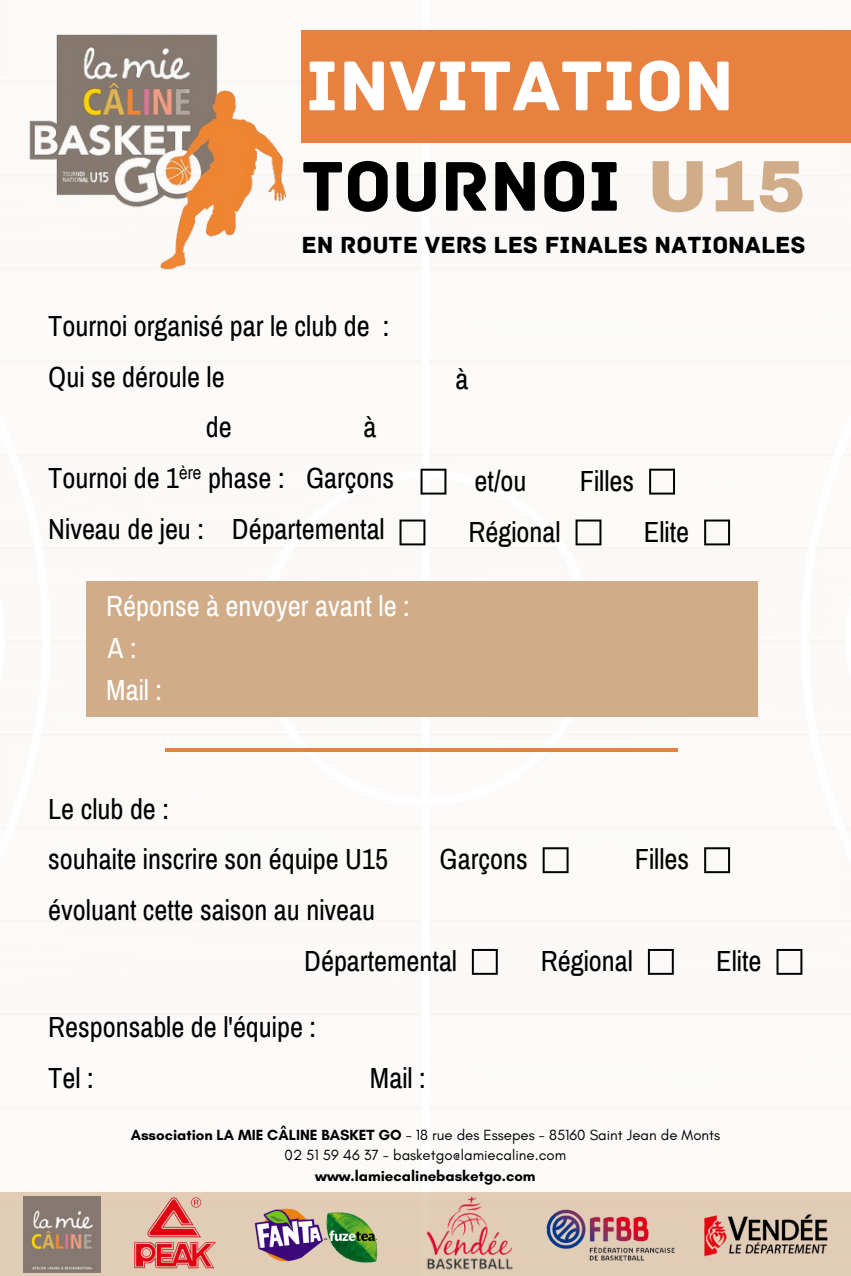
<style>
.page{position:relative;width:851px;height:1276px;background:#fff}
.page>*{position:absolute;margin:0;border:0;box-sizing:border-box;transform-origin:0 0}
.t1{font:74.1px "Archive";color:#fff}
.t2{font:73.95px "Archive";color:#000}
.t3{font:28.5px/50.8px "Archivo Narrow";color:#000}
.t4{font:28.5px "Archivo Narrow";color:#fff}
.t5{font:24.6px "Archive";color:#000}
.t6{font:15px "Glacial Indifference";color:#000}
.t7{font:700 15px "Glacial Indifference";color:#000}
.s1{font-family:"Archivo";font-weight:900;font-size:73.05px;color:#d0ac88}
.s2{font-weight:700}
</style>
<div class="page">
<img style="left:0;top:81px;width:850px;height:1027px">
<img style="left:14px;top:34px;width:287px;height:261px">
<div style="left:0;top:1192px;width:850px;height:84px;background:#e1ccb6"></div>
<img style="left:23px;top:1197px;width:78px;height:75px">
<img style="left:134px;top:1197px;width:82px;height:72px">
<img style="left:426px;top:1196px;width:87px;height:74px">
<img style="left:546px;top:1209px;width:129px;height:52px">
<img style="left:704px;top:1214px;width:124px;height:43px">
<img style="left:331px;top:1212px;width:47px;height:51px">
<img style="left:254px;top:1208px;width:77px;height:54px">
<div style="left:301px;top:30px;width:549px;height:113px;background:#e88040"></div>
<svg style="left:399px;top:519px;width:26px;height:26px"></svg>
<svg style="left:575px;top:519px;width:26px;height:26px"></svg>
<svg style="left:704px;top:519px;width:26px;height:26px"></svg>
<svg style="left:420px;top:469px;width:26px;height:25px"></svg>
<svg style="left:649px;top:469px;width:26px;height:25px"></svg>
<hr style="left:165px;top:749px;width:512px;height:3px;background:#e88040">
<div style="left:86px;top:581px;width:671px;height:135px;background:#d0ac88"></div>
<svg style="left:542px;top:847px;width:26px;height:26px"></svg>
<svg style="left:704px;top:847px;width:26px;height:26px"></svg>
<svg style="left:472px;top:949px;width:25px;height:26px"></svg>
<svg style="left:648px;top:949px;width:25px;height:26px"></svg>
<svg style="left:776px;top:949px;width:26px;height:26px"></svg>
<p class="t1" style="left:306px;top:42px;width:429px">INVITATION</p>
<p class="t2" style="left:301px;top:143px;width:505px">TOURNOI <span class="s1">U15</span></p>
<p class="t5" style="left:301px;top:230px;width:505px">EN ROUTE VERS LES FINALES NATIONALES</p>
<p class="t3" style="left:48px;top:301px;width:342px">Tournoi organisé par le club de :</p>
<p class="t3" style="left:48px;top:352px;width:178px">Qui se déroule le</p>
<p class="t3" style="left:206px;top:402px;width:27px">de</p>
<p class="t3" style="left:48px;top:402px;width:347px;text-indent:315px">à<br>Tournoi de 1<sup>ère</sup> phase : Garçons<br>Niveau de jeu : Départemental</p>
<p class="t4" style="left:106px;top:590px;width:305px">Réponse à envoyer avant le :</p>
<p class="t4" style="left:108px;top:633px;width:30px">A :</p>
<p class="t4" style="left:106px;top:675px;width:57px">Mail :</p>
<p class="t3" style="left:455px;top:354px;width:14px">à</p>
<p class="t3" style="left:474px;top:456px;width:53px">et/ou</p>
<p class="t3" style="left:579px;top:456px;width:56px">Filles</p>
<p class="t3" style="left:468px;top:507px;width:93px">Régional</p>
<p class="t3" style="left:643px;top:507px;width:47px">Elite</p>
<p class="t3" style="left:48px;top:783px;width:122px">Le club de :</p>
<p class="t3" style="left:48px;top:834px;width:341px">souhaite inscrire son équipe U15</p>
<p class="t3" style="left:439px;top:834px;width:90px">Garçons</p>
<p class="t3" style="left:634px;top:834px;width:56px">Filles</p>
<p class="t3" style="left:48px;top:885px;width:328px">évoluant cette saison au niveau</p>
<p class="t3" style="left:304px;top:936px;width:154px">Départemental</p>
<p class="t3" style="left:541px;top:936px;width:93px">Régional</p>
<p class="t3" style="left:716px;top:936px;width:47px">Elite</p>
<p class="t3" style="left:48px;top:1002px;width:269px">Responsable de l'équipe :</p>
<p class="t3" style="left:48px;top:1052px;width:47px">Tel :</p>
<p class="t3" style="left:370px;top:1052px;width:57px">Mail :</p>
<p class="t6" style="left:131px;top:1126px;width:591px"><span class="s2">Association LA MIE CÂLINE BASKET GO</span> - 18 rue des Essepes - 85160 Saint Jean de Monts</p>
<p class="t6" style="left:284px;top:1146px;width:283px">02 51 59 46 37 - basketgo@lamiecaline.com</p>
<p class="t7" style="left:315px;top:1166px;width:222px">www.lamiecalinebasketgo.com</p>
</div>
